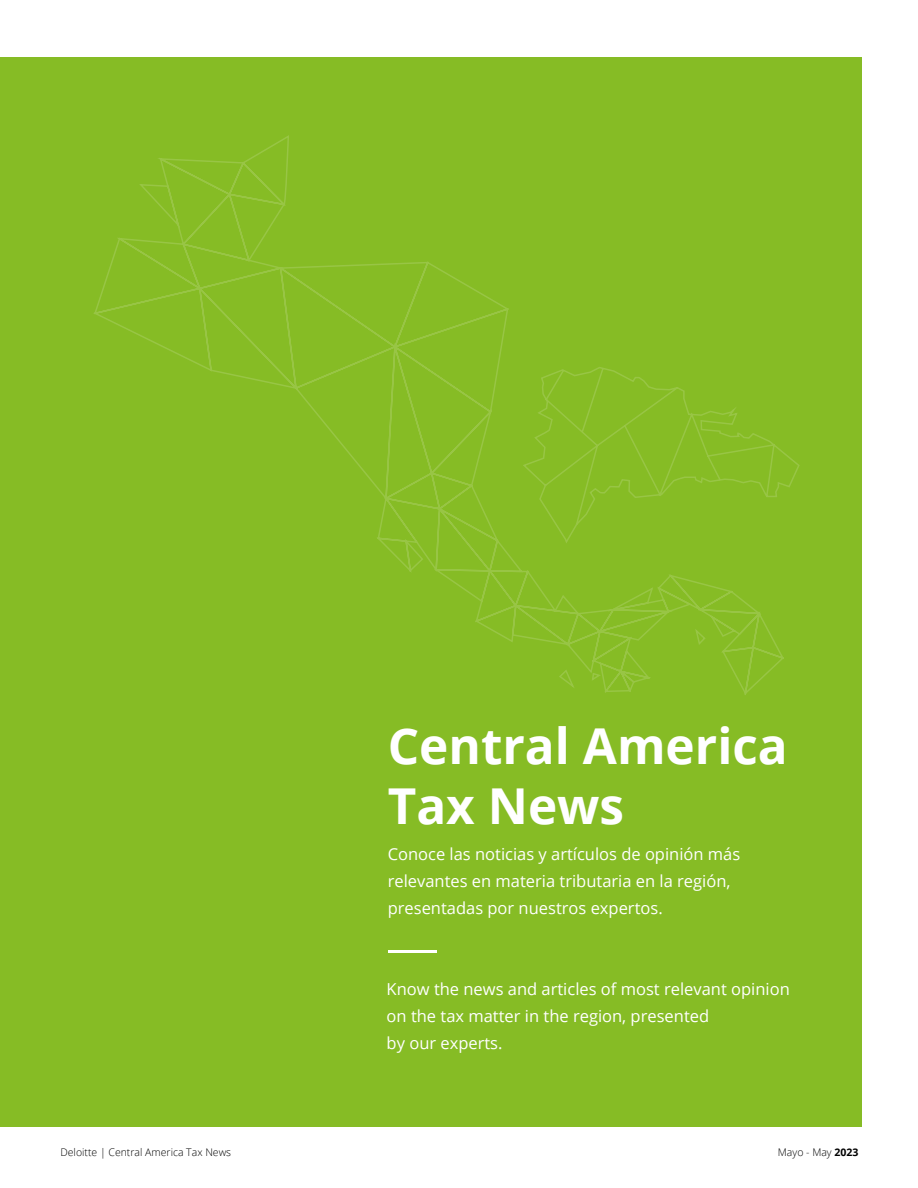
<style>
.page{position:relative;width:918px;height:1188px;background:#fff}
.page>*{position:absolute;margin:0;border:0;box-sizing:border-box;transform-origin:0 0}
.t1{font:700 49.5px/60px "Open Sans";color:#fff}
.t2{font:16.5px/27px "Open Sans";color:#fff}
.t3{font:300 10.5px "Open Sans";color:#000101}
.s1{font-weight:700}
</style>
<div class="page">
<div style="left:0;top:57px;width:861px;height:1070px;background:#86bc25"></div>
<hr style="left:388px;top:950px;width:48px;height:2px;background:#fff">
<svg style="left:93px;top:135px;width:691px;height:560px"></svg>
<svg style="left:521px;top:366px;width:279px;height:179px"></svg>
<h1 class="t1" style="left:388px;top:714px;width:402px">Central America<br>Tax News</h1>
<p class="t2" style="left:388px;top:840px;width:354px">Conoce las noticias y artículos de opinión más relevantes en materia tributaria en la región, presentadas por nuestros expertos.</p>
<p class="t2" style="left:387px;top:975px;width:405px">Know the news and articles of most relevant opinion on the tax matter in the region, presented<br>by our experts.</p>
<p class="t3" style="left:60px;top:1145px;width:172px">Deloitte | Central America Tax News</p>
<p class="t3" style="left:778px;top:1145px;width:82px">Mayo - May <span class="s1">2023</span></p>
</div>
